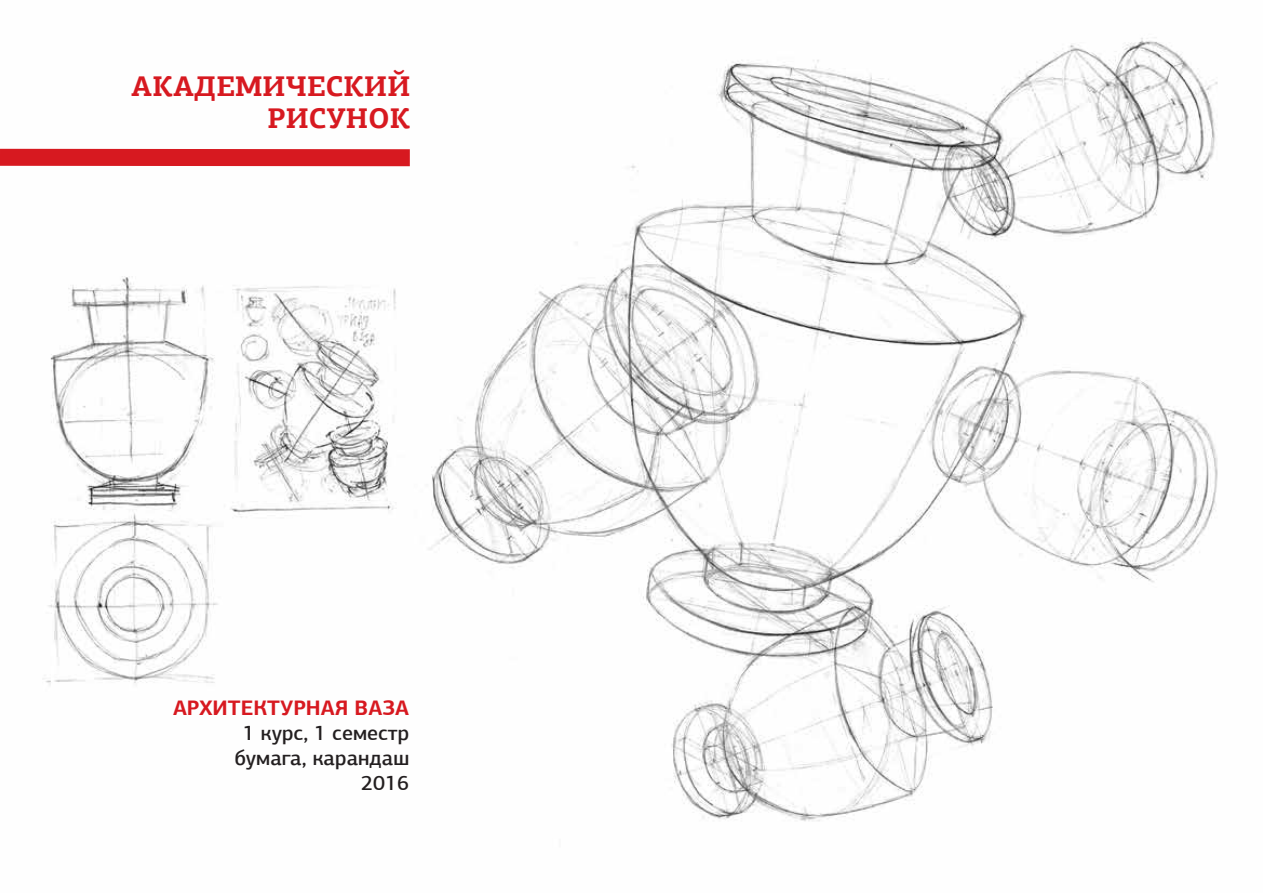
<style>
.page{position:relative;width:1263px;height:893px;background:#fff}
.page>*{position:absolute;margin:0;border:0;box-sizing:border-box;transform-origin:0 0}
.t1{font:700 28.5px/32.1px "PF Agora Slab Pro";letter-spacing:.005em;color:#d71920;text-align:right}
.t2{font:500 21px/25.2px "PF Agora Sans Pro";color:#231f20;text-align:right}
.t3{font:700 21px "PF Agora Sans Pro";color:#d71920}
</style>
<div class="page">
<img style="left:0;top:38px;width:1218px;height:783px">
<div style="left:0;top:149px;width:410px;height:17px;background:#d71920"></div>
<h1 class="t1" style="left:131px;top:70px;width:280px">АКАДЕМИЧЕСКИЙ<br>РИСУНОК</h1>
<p class="t3" style="left:173px;top:694px;width:238px">АРХИТЕКТУРНАЯ ВАЗА</p>
<p class="t2" style="left:235px;top:720px;width:176px">1 курс, 1 семестр бумага, карандаш<br>2016</p>
</div>
